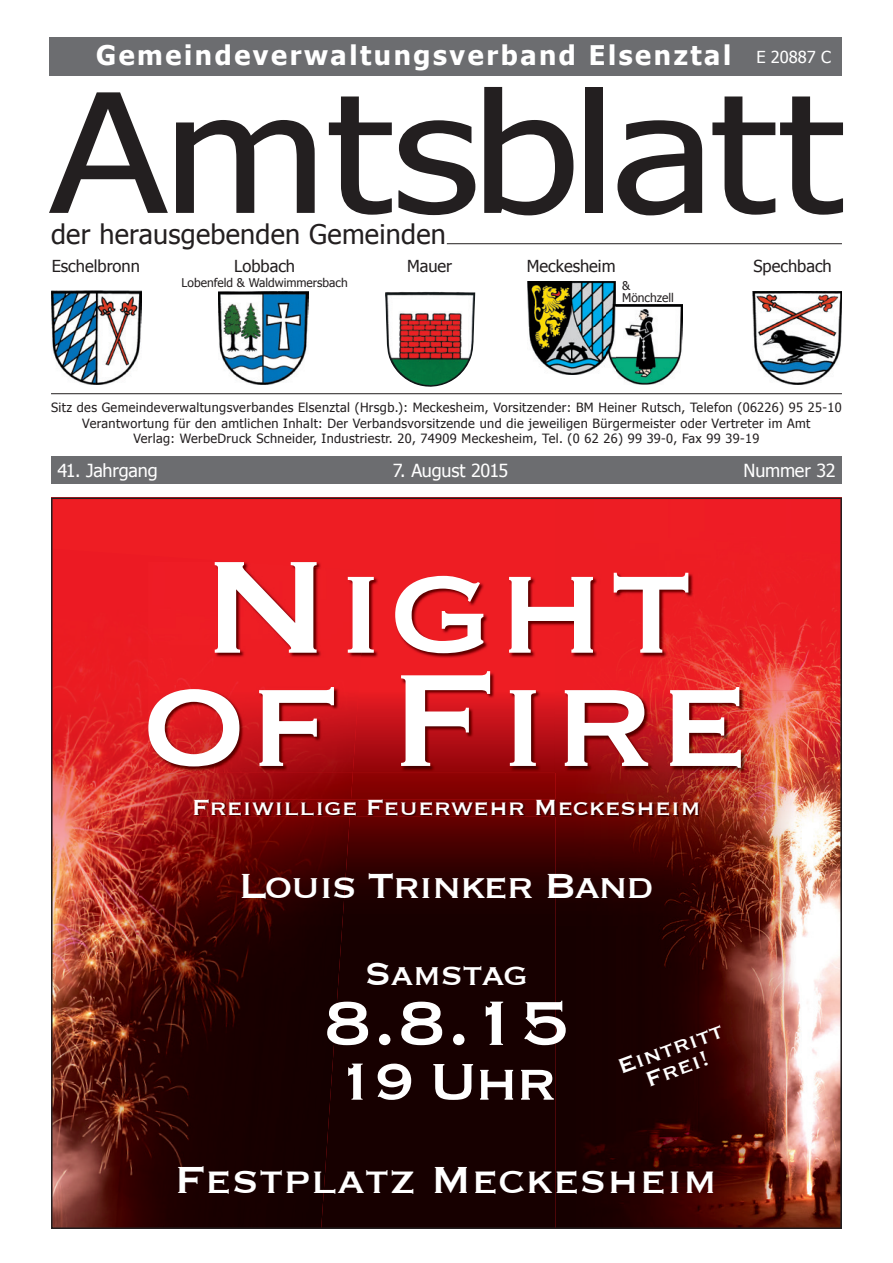
<style>
.page{position:relative;width:893px;height:1263px;background:#fff}
.page>*{position:absolute;margin:0;border:0;box-sizing:border-box;transform-origin:0 0}
.t1{font:172.35px "Copperplate";color:#fff}
.t2{font:165.75px "Tahoma";letter-spacing:-.02em;color:#231f20;scale:1.18 1}
.t3{font:81.45px "Copperplate";color:#fff}
.t4{font:67.8px "Copperplate";color:#fff}
.t5{font:49.05px "Copperplate";color:#fff}
.t6{font:45.3px "Copperplate";letter-spacing:-.04em;color:#fff}
.t7{font:40.65px "Copperplate";letter-spacing:-.02em;color:#fff}
.t8{font:28.5px "Copperplate";color:#fff}
.t9{font:700 27px "Tahoma";letter-spacing:.095em;color:#fff}
.t10{font:27px "Tahoma";letter-spacing:.01em;color:#231f20}
.t11{font:27px "Copperplate";color:#fff}
.t12{font:18px "Tahoma";letter-spacing:-.015em;color:#fff}
.t13{font:16.5px "Tahoma";color:#231f20}
.t14{font:16.5px "Tahoma";color:#fff}
.t15{font:12.75px/15.3px "Tahoma";letter-spacing:.03em;color:#231f20;text-align:center}
.t16{font:12px/12px "Tahoma";color:#231f20}
</style>
<div class="page">
<div style="left:50px;top:37px;width:792px;height:38px;background:#6c6d70"></div>
<hr style="left:447px;top:243px;width:395px;height:1px;background:#231f20">
<div style="left:51px;top:457px;width:791px;height:27px;background:#6c6d70"></div>
<hr style="left:51px;top:393px;width:791px;height:1px;background:#231f20">
<img style="left:616px;top:304px;width:67px;height:40px">
<img style="left:616px;top:344px;width:66px;height:41px">
<img style="left:527px;top:281px;width:89px;height:47px">
<img style="left:528px;top:328px;width:79px;height:47px">
<img style="left:607px;top:304px;width:9px;height:66px">
<img style="left:51px;top:291px;width:90px;height:94px">
<img style="left:218px;top:291px;width:90px;height:94px">
<img style="left:752px;top:291px;width:90px;height:94px">
<img style="left:385px;top:292px;width:90px;height:95px">
<div style="left:51px;top:497px;width:791px;height:732px;background:#ee1d23"></div>
<img style="left:353px;top:773px;width:202px;height:453px">
<img style="left:746px;top:566px;width:93px;height:125px">
<img style="left:699px;top:691px;width:140px;height:535px">
<img style="left:555px;top:773px;width:144px;height:453px">
<img style="left:54px;top:691px;width:94px;height:535px">
<img style="left:116px;top:759px;width:237px;height:467px">
<img style="left:367px;top:573px;width:379px;height:118px">
<img style="left:359px;top:691px;width:387px;height:82px">
<img style="left:155px;top:562px;width:212px;height:129px">
<img style="left:148px;top:691px;width:211px;height:82px">
<img style="left:194px;top:799px;width:506px;height:18px">
<h3 class="t9" style="left:96px;top:37px;width:637px">Gemeindeverwaltungsverband Elsenztal</h3>
<h2 class="t2" style="left:50px;top:41px;width:674px">Amtsblatt</h2>
<h3 class="t10" style="left:51px;top:216px;width:396px">der herausgebenden Gemeinden</h3>
<p class="t13" style="left:52px;top:255px;width:90px">Eschelbronn</p>
<p class="t13" style="left:407px;top:255px;width:47px">Mauer</p>
<p class="t14" style="left:756px;top:46px;width:76px">E 20887 C</p>
<p class="t13" style="left:527px;top:255px;width:90px">Meckesheim</p>
<p class="t13" style="left:234px;top:255px;width:62px">Lobbach</p>
<p class="t16" style="left:182px;top:276px;width:168px">Lobenfeld &amp; Waldwimmersbach</p>
<p class="t13" style="left:753px;top:255px;width:80px">Spechbach</p>
<p class="t16" style="left:622px;top:279px;width:53px">&amp;<br>Mönchzell</p>
<p class="t15" style="left:51px;top:400px;width:792px">Sitz des Gemeindeverwaltungsverbandes Elsenztal (Hrsgb.): Meckesheim, Vorsitzender: BM Heiner Rutsch, Telefon (06226) 95 25-10<br>Verantwortung für den amtlichen Inhalt: Der Verbandsvorsitzende und die jeweiligen Bürgermeister oder Vertreter im Amt<br>Verlag: WerbeDruck Schneider, Industriestr. 20, 74909 Meckesheim, Tel. (0 62 26) 99 39-0, Fax 99 39-19</p>
<h3 class="t12" style="left:57px;top:459px;width:102px">41. Jahrgang</h3>
<h3 class="t12" style="left:393px;top:459px;width:117px">7. August 2015</h3>
<h3 class="t12" style="left:743px;top:459px;width:94px">Nummer 32</h3>
<h1 class="t1" style="left:199px;top:493px;width:496px">Night</h1>
<h1 class="t1" style="left:142px;top:607px;width:611px">of Fire</h1>
<h3 class="t8" style="left:192px;top:788px;width:510px">Freiwillige Feuerwehr Meckesheim</h3>
<h3 class="t6" style="left:239px;top:856px;width:416px">Louis Trinker Band</h3>
<h3 class="t7" style="left:365px;top:947px;width:165px">Samstag</h3>
<h3 class="t3" style="left:323px;top:970px;width:248px">8.8.15</h3>
<h3 class="t4" style="left:336px;top:1037px;width:222px">19 Uhr</h3>
<h3 class="t11" style="left:612px;top:1051px;width:112px;rotate:-20deg">Eintritt</h3>
<h3 class="t11" style="left:641px;top:1063px;width:67px;rotate:-20deg">Frei!</h3>
<h3 class="t5" style="left:175px;top:1148px;width:544px">Festplatz Meckesheim</h3>
</div>
